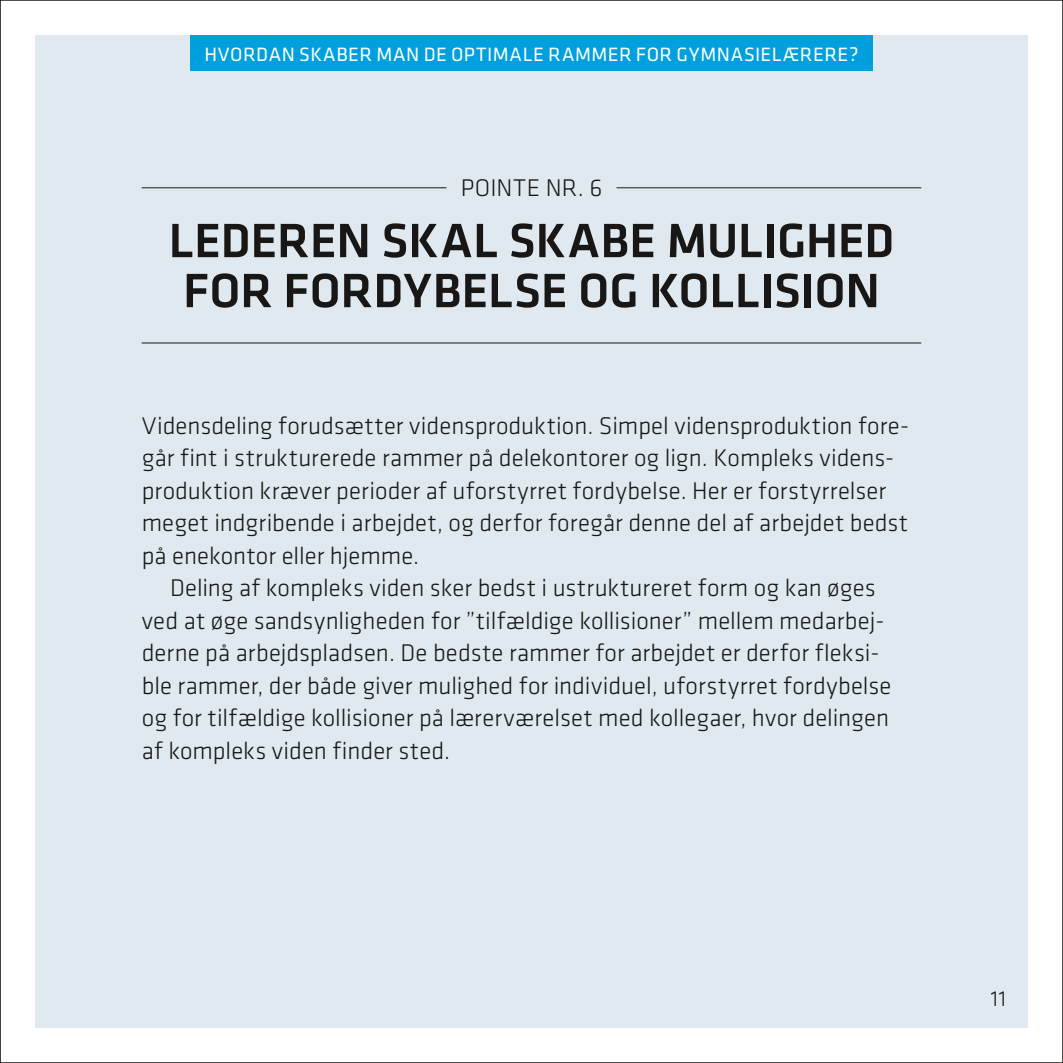
<style>
.page{position:relative;width:1063px;height:1063px;background:#fff}
.page>*{position:absolute;margin:0;border:0;box-sizing:border-box;transform-origin:0 0}
.t1{font:500 50px/50px "Klavika";letter-spacing:-.005em;color:#181716}
.t2{font:300 25px/32.5px "Klavika";color:#181716}
.t3{font:300 22.5px "Klavika";color:#181716}
.t4{font:20px "Klavika";letter-spacing:.025em;color:#fff}
</style>
<div class="page">
<div style="left:35px;top:35px;width:993px;height:993px;background:#dfe9ef"></div>
<hr style="left:142px;top:343px;width:779px;height:1px;background:#181716">
<hr style="left:142px;top:187px;width:304px;height:1px;background:#181716">
<hr style="left:617px;top:187px;width:304px;height:1px;background:#181716">
<div style="left:190px;top:35px;width:683px;height:36px;background:#00a0de"></div>
<p class="t4" style="left:204px;top:43px;width:656px">HVORDAN SKABER MAN DE OPTIMALE RAMMER FOR GYMNASIELÆRERE?</p>
<p class="t2" style="left:461px;top:172px;width:143px">POINTE NR. 6</p>
<h1 class="t1" style="left:169px;top:217px;width:727px">LEDEREN SKAL SKABE MULIGHED<br>FOR FORDYBELSE OG KOLLISION</h1>
<p class="t2" style="left:142px;top:410px;width:769px">Vidensdeling forudsætter vidensproduktion. Simpel vidensproduktion fore&shy;går fint i strukturerede rammer på delekontorer og lign. Kompleks videns&shy;produktion kræver perioder af uforstyrret fordybelse. Her er forstyrrelser meget indgribende i arbejdet, og derfor foregår denne del af arbejdet bedst på enekontor eller hjemme.</p>
<p class="t2" style="left:142px;top:572px;width:751px;text-indent:28px">Deling af kompleks viden sker bedst i ustruktureret form og kan øges ved at øge sandsynligheden for ”tilfældige kollisioner” mellem medarbej&shy;derne på arbejdspladsen. De bedste rammer for arbejdet er derfor fleksi&shy;ble rammer, der både giver mulighed for individuel, uforstyrret fordybelse og for tilfældige kollisioner på lærerværelset med kollegaer, hvor delingen af kompleks viden finder sted.</p>
<p class="t3" style="left:991px;top:986px;width:17px">11</p>
</div>
